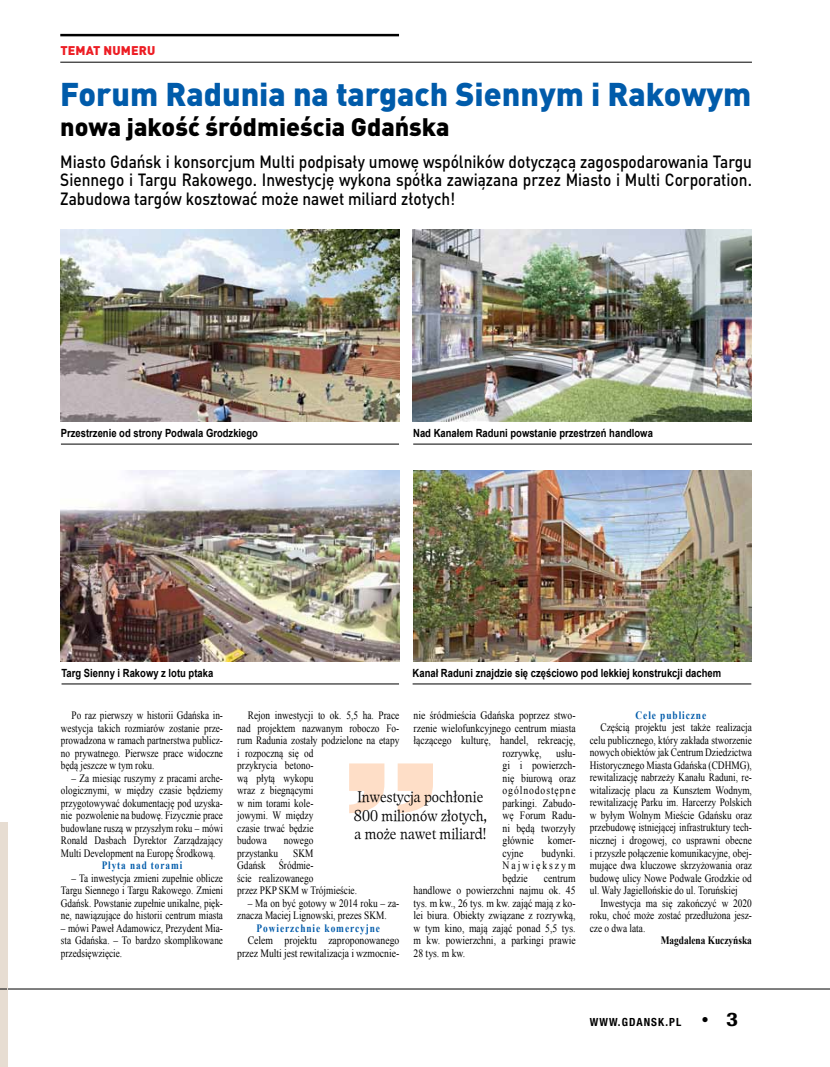
<style>
.page{position:relative;width:830px;height:1067px;background:#fff}
.page>*{position:absolute;margin:0;border:0;box-sizing:border-box;transform-origin:0 0}
.t1{font:900 32.5px "DIN Pro";color:#005baa}
.t2{font:900 25px "DIN Pro";color:#000}
.t3{font:500 17.5px/18.8px "DIN Pro";color:#000;text-align:justify;scale:.88 1}
.t4{font:15px/18.8px "EFN Nissan";color:#000;scale:.9 1}
.t5{font:900 12.5px "DIN Pro";color:#ed1d24}
.t6{font:11.25px/12.5px "Times New Roman";color:#000;scale:.83 1}
.t7{font:11.25px/12.5px "Times New Roman";color:#000;text-align:justify;scale:.82 1}
.t8{font:11.25px/12.5px "Times New Roman";color:#000;text-align:justify;scale:.86 1}
.t9{font:700 11.25px "Arial";color:#000;scale:.84 1}
.t10{font:700 11.25px "Times New Roman";letter-spacing:.1em;color:#005baa;scale:.83 1}
.t11{font:700 11.25px "Times New Roman";color:#000;scale:.83 1}
.t12{font:700 condensed 11.25px "Helvetica Neue LT Pro";letter-spacing:.1em;color:#000}
.t13{font:700 11.25px "Times New Roman";letter-spacing:.1em;color:#005baa;scale:.82 1}
.s1{font-size:18.75px}
</style>
<div class="page">
<hr style="left:0;top:988px;width:829px;height:1px;background:#000">
<hr style="left:60px;top:62px;width:691px;height:1px;background:#000">
<hr style="left:60px;top:34px;width:339px;height:2px;background:#000">
<div style="left:0;top:822px;width:7px;height:245px;background:#e7ddd2"></div>
<svg style="left:349px;top:763px;width:84px;height:50px"></svg>
<img style="left:60px;top:230px;width:339px;height:191px">
<img style="left:412px;top:230px;width:339px;height:191px">
<img style="left:61px;top:470px;width:338px;height:191px">
<img style="left:413px;top:470px;width:338px;height:191px">
<hr style="left:61px;top:444px;width:338px;height:1px;background:#000">
<hr style="left:413px;top:444px;width:338px;height:1px;background:#000">
<hr style="left:61px;top:683px;width:338px;height:1px;background:#000">
<hr style="left:412px;top:683px;width:339px;height:1px;background:#000">
<p class="t5" style="left:60px;top:42px;width:9px">TEMAT</p>
<p class="t5" style="left:103px;top:42px;width:10px">NUMERU</p>
<h1 class="t1" style="left:60px;top:72px;width:692px">Forum Radunia na targach Siennym i Rakowym</h1>
<h2 class="t2" style="left:60px;top:110px;width:390px">nowa jakość śródmieścia Gdańska</h2>
<p class="t3" style="left:60px;top:151px;width:787px">Miasto Gdańsk i konsorcjum Multi podpisały umowę wspólników dotyczącą zagospodarowania Targu Siennego i Targu Rakowego. Inwestycję wykona spółka zawiązana przez Miasto i Multi Corporation.<br>Zabudowa targów kosztować może nawet miliard złotych!</p>
<p class="t9" style="left:61px;top:425px;width:236px">Przestrzenie od strony Podwala Grodzkiego</p>
<p class="t9" style="left:413px;top:425px;width:287px">Nad Kanałem Raduni powstanie przestrzeń handlowa</p>
<p class="t9" style="left:61px;top:665px;width:182px">Targ Sienny i Rakowy z lotu ptaka</p>
<p class="t9" style="left:412px;top:665px;width:369px">Kanał Raduni znajdzie się częściowo pod lekkiej konstrukcji dachem</p>
<p class="t7" style="left:61px;top:709px;width:199px;text-indent:11px">Po raz pierwszy w historii Gdańska in&shy;westycja takich rozmiarów zostanie prze&shy;prowadzona w ramach partnerstwa publicz&shy;no prywatnego. Pierwsze prace widoczne będą jeszcze w tym roku.</p>
<p class="t7" style="left:61px;top:771px;width:199px;text-indent:11px">– Za miesiąc ruszymy z pracami arche&shy;ologicznymi, w między czasie będziemy przygotowywać dokumentację pod uzyska&shy;nie pozwolenie na budowę. Fizycznie prace budowlane ruszą w przyszłym roku – mówi Ronald Dasbach Dyrektor Zarządzający Multi Development na Europę Środkową.</p>
<p class="t13" style="left:102px;top:857px;width:100px">Płyta nad torami</p>
<p class="t7" style="left:61px;top:871px;width:199px;text-indent:11px">– Ta inwestycja zmieni zupełnie oblicze Targu Siennego i Targu Rakowego. Zmieni Gdańsk. Powstanie zupełnie unikalne, pięk&shy;ne, nawiązujące do historii centrum miasta</p>
<p class="t7" style="left:61px;top:921px;width:199px">– mówi Paweł Adamowicz, Prezydent Mia&shy;sta Gdańska. – To bardzo skomplikowane przedsięwzięcie.</p>
<p class="t6" style="left:237px;top:709px;width:197px;text-indent:11px">Rejon inwestycji to ok. 5,5 ha. Prace nad projektem nazwanym roboczo Fo&shy;rum Radunia zostały podzielone na etapy i rozpoczną się od<br>przykrycia betono-<br>wą płytą wykopu<br>wraz z biegnącymi<br>w nim torami kole-<br>jowymi. W między<br>czasie trwać będzie<br>budowa</p>
<p class="t8" style="left:413px;top:709px;width:190px">nie śródmieścia Gdańska poprzez stwo-</p>
<p class="t8" style="left:413px;top:721px;width:190px">rzenie wielofunkcyjnego centrum miasta</p>
<p class="t8" style="left:413px;top:734px;width:190px">łączącego kulturę, handel, rekreację,</p>
<p class="t8" style="left:502px;top:746px;width:47px">rozrywkę,</p>
<p class="t8" style="left:502px;top:746px;width:86px;text-indent:54px">usłu&shy;gi i powierzch&shy;nię biurową oraz ogólnodostępne parkingi. Zabudo&shy;wę Forum Radu&shy;ni będą tworzyły głównie</p>
<h3 class="t4" style="left:354px;top:787px;width:149px">Inwestycja pochłonie<br>800 milionów złotych, a może nawet miliard!</h3>
<p class="t8" style="left:547px;top:834px;width:34px">komer-</p>
<p class="t6" style="left:284px;top:834px;width:37px">nowego</p>
<p class="t6" style="left:237px;top:846px;width:51px">przystanku</p>
<p class="t6" style="left:237px;top:846px;width:146px;text-indent:56px">SKM<br>Gdańsk Śródmie-<br>ście realizowanego<br>przez PKP SKM w Trójmieście.</p>
<p class="t6" style="left:237px;top:896px;width:197px;text-indent:11px">– Ma on być gotowy w 2014 roku – za&shy;znacza Maciej Lignowski, prezes SKM.</p>
<p class="t10" style="left:256px;top:920px;width:150px">Powierzchnie komercyjne</p>
<p class="t8" style="left:237px;top:934px;width:190px;text-align:right">Celem projektu zaproponowanego przez Multi jest rewitalizacja i wzmocnie-</p>
<p class="t8" style="left:502px;top:846px;width:26px">cyjne</p>
<p class="t8" style="left:502px;top:846px;width:86px;text-indent:39px">budynki.<br>Największym będzie</p>
<p class="t8" style="left:413px;top:871px;width:190px;text-indent:130px">centrum handlowe o powierzchni najmu ok. 45 tys. m kw., 26 tys. m kw. zająć mają z ko&shy;lei biura. Obiekty związane z rozrywką, w tym kino, mają zająć ponad 5,5 tys. m kw. powierzchni, a parkingi prawie 28 tys. m kw.</p>
<p class="t10" style="left:635px;top:707px;width:86px">Cele publiczne</p>
<p class="t6" style="left:589px;top:721px;width:197px;text-align:justify;text-indent:11px">Częścią projektu jest także realizacja celu publicznego, który zakłada stworzenie nowych obiektów jak Centrum Dziedzictwa Historycznego Miasta Gdańska (CDHMG), rewitalizację nabrzeży Kanału Raduni, re&shy;witalizację placu za Kunsztem Wodnym, rewitalizację Parku im. Harcerzy Polskich w byłym Wolnym Mieście Gdańsku oraz przebudowę istniejącej infrastruktury tech&shy;nicznej i drogowej, co usprawni obecne i przyszłe połączenie komunikacyjne, obej&shy;mujące dwa kluczowe skrzyżowania oraz budowę ulicy Nowe Podwale Grodzkie od ul. Wały Jagiellońskie do ul. Toruńskiej</p>
<p class="t6" style="left:589px;top:896px;width:197px;text-align:justify;text-indent:11px">Inwestycja ma się zakończyć w 2020 roku, choć może zostać przedłużona jesz&shy;cze o dwa lata.</p>
<p class="t11" style="left:660px;top:932px;width:111px">Magdalena Kuczyńska</p>
<p class="t12" style="left:589px;top:1015px;width:40px">WWW.GDA</p>
<p class="t12" style="left:643px;top:1015px;width:96px">NSK.PL • <span class="s1">3</span></p>
</div>
